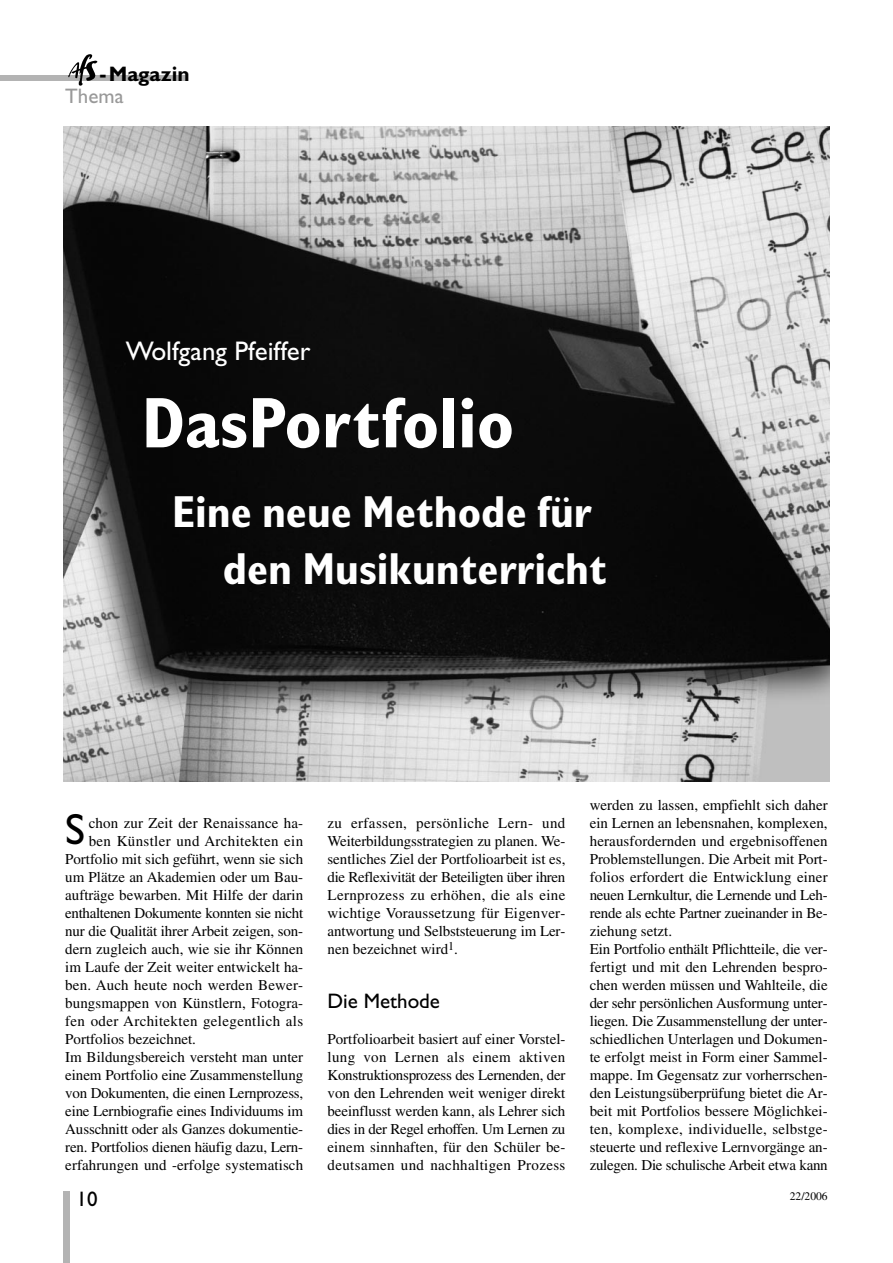
<style>
.page{position:relative;width:893px;height:1263px;background:#fff}
.page>*{position:absolute;margin:0;border:0;box-sizing:border-box;transform-origin:0 0}
.t1{font:700 condensed 72px "Gill Sans";color:#fff}
.t2{font:700 condensed 45px/57px "Gill Sans";color:#fff}
.t3{font:43.5px "Gill Sans";color:#000}
.t4{font:27px "Gill Sans";color:#fff}
.t5{font:21px "Gill Sans";color:#000}
.t6{font:700 21px "Gill Sans";color:#000}
.t7{font:21px "Gill Sans";color:#999}
.t8{font:15px/18px "Times";color:#000;text-align:justify}
.t9{font:15px "Times";letter-spacing:.025em;color:#000}
.t10{font:15px "Times";letter-spacing:-.02em;color:#000}
.t11{font:11.55px "Times";color:#000}
</style>
<div class="page">
<img style="left:64px;top:126px;width:765px;height:655px">
<div style="left:0;top:75px;width:186px;height:6px;background:#b3b3b3"></div>
<img style="left:68px;top:54px;width:30px;height:32px">
<div style="left:64px;top:1191px;width:6px;height:72px;background:#b3b3b3"></div>
<h3 class="t6" style="left:99px;top:67px;width:92px">-Magazin</h3>
<h3 class="t7" style="left:65px;top:89px;width:60px">Thema</h3>
<h3 class="t4" style="left:126px;top:341px;width:186px">Wolfgang Pfeiffer</h3>
<h1 class="t1" style="left:142px;top:398px;width:374px">DasPortfolio</h1>
<h2 class="t2" style="left:223px;top:488px;width:386px;text-indent:-51px">Eine neue Methode für den Musikunterricht</h2>
<h3 class="t3" style="left:65px;top:814px;width:21px">S</h3>
<p class="t8" style="left:89px;top:815px;width:216px">chon zur Zeit der Renaissance ha-</p>
<p class="t9" style="left:89px;top:836px;width:216px">ben Künstler und Architekten ein</p>
<p class="t8" style="left:65px;top:851px;width:239px">Portfolio mit sich geführt, wenn sie sich</p>
<p class="t8" style="left:65px;top:869px;width:239px">um Plätze an Akademien oder um Bau-</p>
<p class="t8" style="left:65px;top:887px;width:239px">aufträge bewarben. Mit Hilfe der darin</p>
<p class="t10" style="left:65px;top:908px;width:239px">enthaltenen Dokumente konnten sie nicht</p>
<p class="t8" style="left:65px;top:923px;width:239px">nur die Qualität ihrer Arbeit zeigen, son-</p>
<p class="t8" style="left:65px;top:941px;width:239px">dern zugleich auch, wie sie ihr Können</p>
<p class="t8" style="left:65px;top:959px;width:239px">im Laufe der Zeit weiter entwickelt ha-</p>
<p class="t8" style="left:65px;top:977px;width:239px">ben. Auch heute noch werden Bewer-</p>
<p class="t8" style="left:65px;top:995px;width:239px">bungsmappen von Künstlern, Fotogra-</p>
<p class="t9" style="left:65px;top:1016px;width:239px">fen oder Architekten gelegentlich als</p>
<p class="t8" style="left:65px;top:1031px;width:132px">Portfolios bezeichnet.</p>
<p class="t8" style="left:65px;top:1049px;width:239px">Im Bildungsbereich versteht man unter</p>
<p class="t8" style="left:65px;top:1067px;width:240px">einem Portfolio eine Zusammenstellung</p>
<p class="t8" style="left:65px;top:1085px;width:239px">von Dokumenten, die einen Lernprozess,</p>
<p class="t8" style="left:65px;top:1103px;width:239px">eine Lernbiografie eines Individuums im</p>
<p class="t8" style="left:65px;top:1121px;width:239px">Ausschnitt oder als Ganzes dokumentie-</p>
<p class="t8" style="left:65px;top:1139px;width:239px">ren. Portfolios dienen häufig dazu, Lern-</p>
<p class="t8" style="left:65px;top:1157px;width:239px">erfahrungen und -erfolge systematisch</p>
<h3 class="t5" style="left:77px;top:1192px;width:23px">10</h3>
<p class="t8" style="left:327px;top:815px;width:239px">zu erfassen, persönliche Lern- und Weiterbildungsstrategien zu planen. We&shy;sentliches Ziel der Portfolioarbeit ist es, die Reflexivität der Beteiligten über ihren Lernprozess zu erhöhen, die als eine wichtige Voraussetzung für Eigenver&shy;antwortung und Selbststeuerung im Ler&shy;nen bezeichnet wird<sup>1</sup>.</p>
<h3 class="t5" style="left:327px;top:994px;width:114px">Die Methode</h3>
<p class="t8" style="left:327px;top:1031px;width:239px">Portfolioarbeit basiert auf einer Vorstel&shy;lung von Lernen als einem aktiven Konstruktionsprozess des Lernenden, der von den Lehrenden weit weniger direkt beeinflusst werden kann, als Lehrer sich dies in der Regel erhoffen. Um Lernen zu einem sinnhaften, für den Schüler be&shy;deutsamen und nachhaltigen Prozess</p>
<p class="t8" style="left:590px;top:797px;width:240px;text-align:left">werden zu lassen, empfiehlt sich daher ein Lernen an lebensnahen, komplexen, herausfordernden und ergebnisoffenen Problemstellungen. Die Arbeit mit Port&shy;folios erfordert die Entwicklung einer neuen Lernkultur, die Lernende und Leh&shy;rende als echte Partner zueinander in Be&shy;ziehung setzt.<br>Ein Portfolio enthält Pflichtteile, die ver&shy;fertigt und mit den Lehrenden bespro&shy;chen werden müssen und Wahlteile, die der sehr persönlichen Ausformung unter&shy;liegen. Die Zusammenstellung der unter&shy;schiedlichen Unterlagen und Dokumen&shy;te erfolgt meist in Form einer Sammel&shy;mappe. Im Gegensatz zur vorherrschen&shy;den Leistungsüberprüfung bietet die Ar&shy;beit mit Portfolios bessere Möglichkei&shy;ten, komplexe, individuelle, selbstge&shy;steuerte und reflexive Lernvorgänge an&shy;zulegen. Die schulische Arbeit etwa kann</p>
<p class="t11" style="left:790px;top:1192px;width:39px">22/2006</p>
</div>
